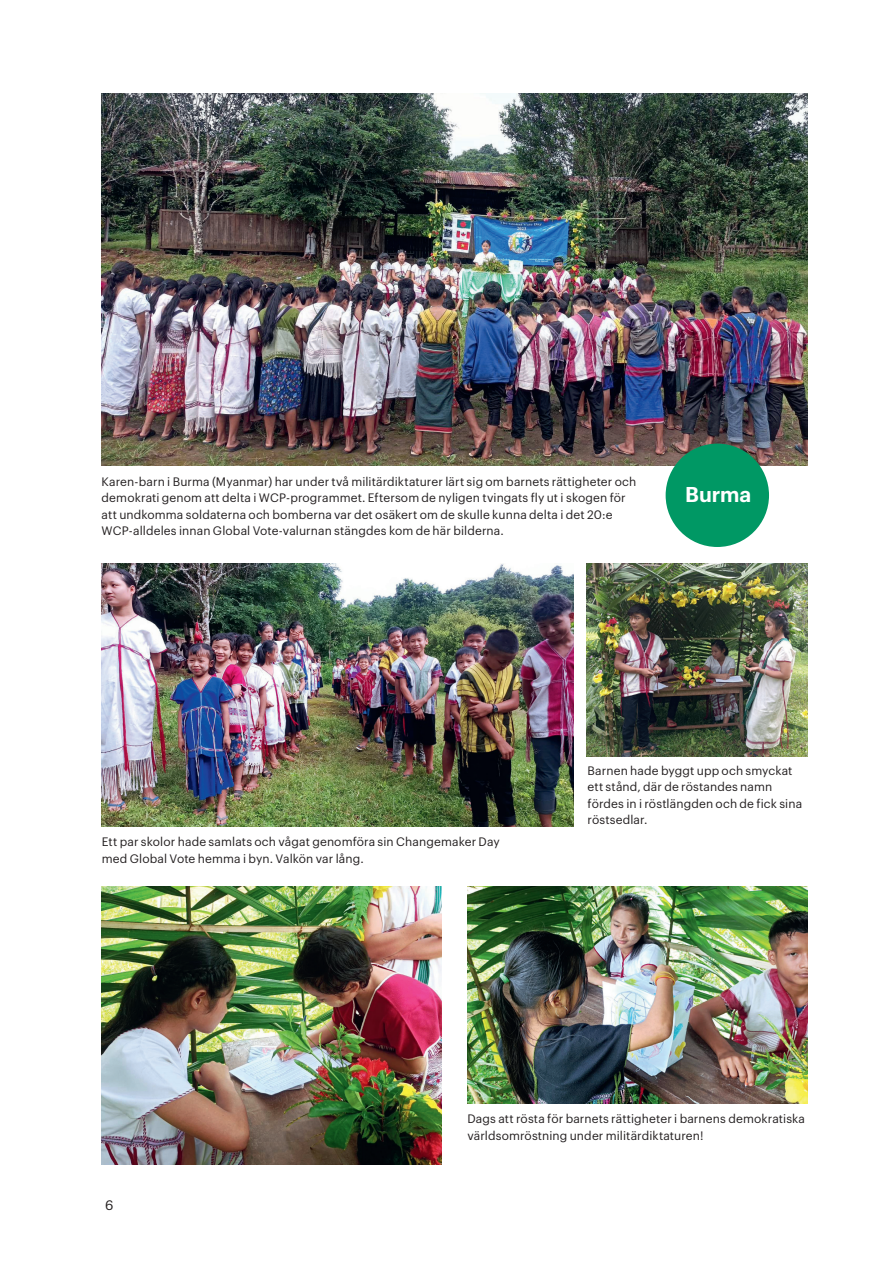
<style>
.page{position:relative;width:893px;height:1265px;background:#fff}
.page>*{position:absolute;margin:0;border:0;box-sizing:border-box;transform-origin:0 0}
.t1{font:600 21px "Graphik";color:#fff}
.t2{font:13.5px "Graphik";color:#231f20}
.t3{font:12px/16.5px "Graphik";letter-spacing:.01em;color:#231f20}
</style>
<div class="page">
<img style="left:102px;top:93px;width:705px;height:372px">
<img style="left:102px;top:887px;width:340px;height:278px">
<img style="left:586px;top:563px;width:221px;height:193px">
<img style="left:467px;top:887px;width:340px;height:216px">
<img style="left:102px;top:563px;width:472px;height:264px">
<div style="left:665px;top:444px;width:104px;height:103px;background:#009864;border-radius:50%"></div>
<p class="t3" style="left:102px;top:472px;width:536px">Karen-barn i Burma (Myanmar) har under två militärdiktaturer lärt sig om barnets rättigheter och demokrati genom att delta i WCP-programmet. Eftersom de nyligen tvingats fly ut i skogen för att undkomma soldaterna och bomberna var det osäkert om de skulle kunna delta i det 20:e WCP-alldeles innan Global Vote-valurnan stängdes kom de här bilderna.</p>
<h1 class="t1" style="left:685px;top:478px;width:68px">Burma</h1>
<p class="t3" style="left:102px;top:833px;width:399px">Ett par skolor hade samlats och vågat genomföra sin Changemaker Day med Global Vote hemma i byn. Valkön var lång.</p>
<p class="t3" style="left:587px;top:761px;width:216px">Barnen hade byggt upp och smyckat ett stånd, där de röstandes namn fördes in i röstlängden och de fick sina röstsedlar.</p>
<p class="t2" style="left:105px;top:1195px;width:10px">6</p>
<p class="t3" style="left:467px;top:1110px;width:339px">Dags att rösta för barnets rättigheter i barnens demokratiska världsomröstning under militärdiktaturen!</p>
</div>
